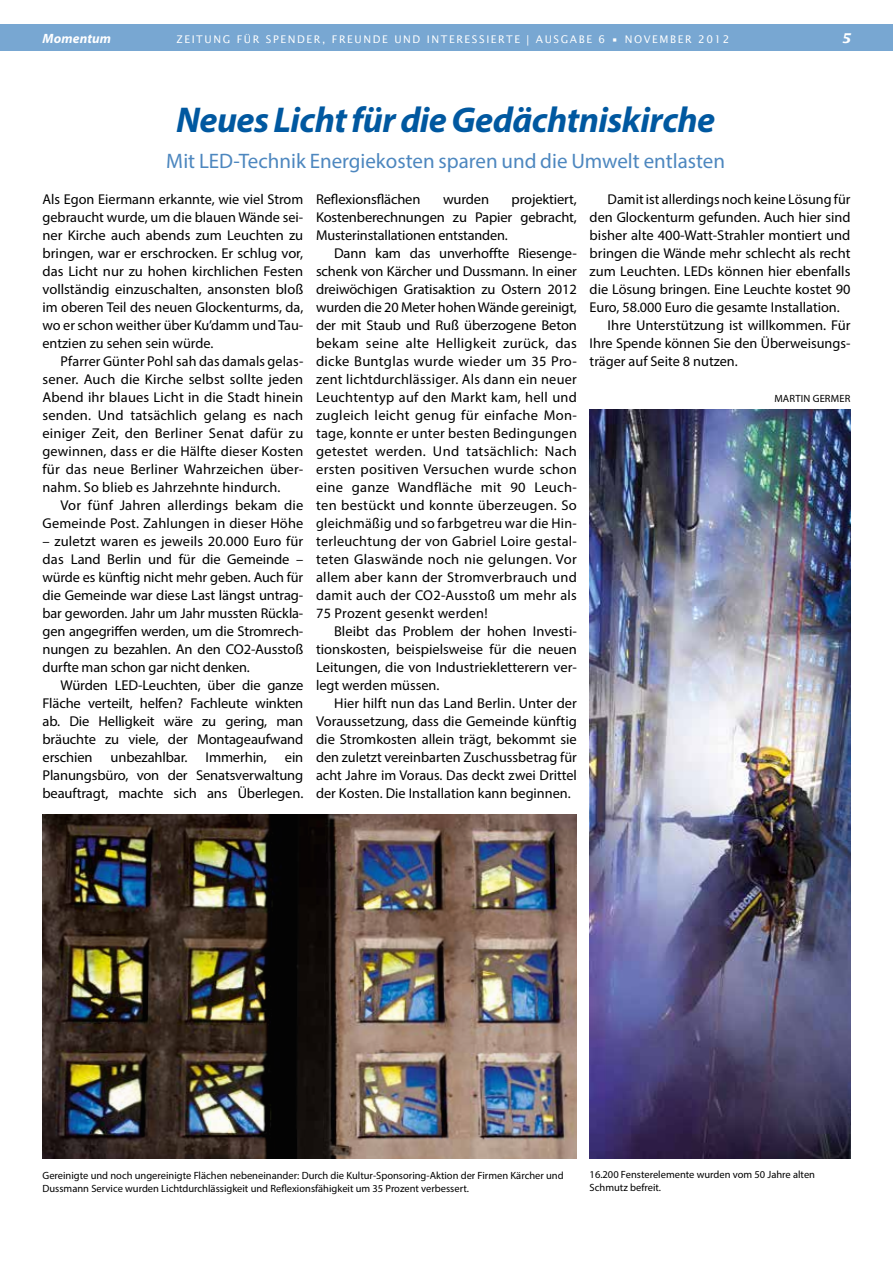
<style>
.page{position:relative;width:893px;height:1263px;background:#fff}
.page>*{position:absolute;margin:0;border:0;box-sizing:border-box;transform-origin:0 0}
.t1{font:italic 700 36px "Myriad Pro";letter-spacing:-.015em;color:#0058a0}
.t2{font:21px "Myriad Pro";color:#4d87bf}
.t3{font:14.25px/18px "Myriad Pro";color:#000;text-align:justify}
.t4{font:italic 700 13.5px "Myriad Pro";letter-spacing:.01em;color:#fff}
.t5{font:italic 700 13.5px "Lucida Sans";color:#fff}
.t6{font:10.5px/13.5px "Myriad Pro";color:#000}
.t7{font:10.5px "Lucida Sans";letter-spacing:.15em;color:#fff}
</style>
<div class="page">
<div style="left:0;top:24px;width:893px;height:27px;background:#78a7d2"></div>
<img style="left:43px;top:814px;width:534px;height:344px">
<img style="left:590px;top:409px;width:260px;height:749px">
<p class="t4" style="left:43px;top:29px;width:70px">Momentum</p>
<p class="t7" style="left:176px;top:33px;width:554px">ZEITUNG FÜR SPENDER, FREUNDE UND INTERESS IERTE | AUSGABE 6 • NOVEMBER 2012</p>
<p class="t5" style="left:841px;top:30px;width:11px">5</p>
<h1 class="t1" style="left:176px;top:97px;width:541px">Neues Licht für die Gedächtniskirche</h1>
<h2 class="t2" style="left:166px;top:148px;width:560px">Mit LED-Technik Energiekosten sparen und die Umwelt entlasten</h2>
<p class="t3" style="left:43px;top:190px;width:262px">Als Egon Eiermann erkannte, wie viel Strom gebraucht wurde, um die blauen Wände sei&shy;ner Kirche auch abends zum Leuchten zu bringen, war er erschrocken. Er schlug vor, das Licht nur zu hohen kirchlichen Festen vollständig einzuschalten, ansonsten bloß im oberen Teil des neuen Glockenturms, da, wo er schon weither über Ku’damm und Tau&shy;entzien zu sehen sein würde.</p>
<p class="t3" style="left:43px;top:352px;width:262px;text-indent:18px">Pfarrer Günter Pohl sah das damals gelas&shy;sener. Auch die Kirche selbst sollte jeden Abend ihr blaues Licht in die Stadt hinein senden. Und tatsächlich gelang es nach einiger Zeit, den Berliner Senat dafür zu gewinnen, dass er die Hälfte dieser Kosten für das neue Berliner Wahrzeichen über&shy;nahm. So blieb es Jahrzehnte hindurch.</p>
<p class="t3" style="left:43px;top:496px;width:262px;text-align:right">Vor fünf Jahren allerdings bekam die<br>Gemeinde Post. Zahlungen in dieser Höhe</p>
<p class="t3" style="left:43px;top:532px;width:262px">– zuletzt waren es jeweils 20.000 Euro für das Land Berlin und für die Gemeinde – würde es künftig nicht mehr geben. Auch für die Gemeinde war diese Last längst untrag&shy;bar geworden. Jahr um Jahr mussten Rückla&shy;gen angegriffen werden, um die Stromrech&shy;nungen zu bezahlen. An den CO2-Ausstoß durfte man schon gar nicht denken.</p>
<p class="t3" style="left:43px;top:676px;width:262px;text-indent:18px">Würden LED-Leuchten, über die ganze Fläche verteilt, helfen? Fachleute winkten ab. Die Helligkeit wäre zu gering, man bräuchte zu viele, der Montageaufwand erschien</p>
<p class="t3" style="left:316px;top:190px;width:106px">Reflexionsflächen</p>
<p class="t3" style="left:443px;top:190px;width:48px">wurden</p>
<p class="t3" style="left:608px;top:190px;width:244px">Damit ist allerdings noch keine Lösung für</p>
<p class="t3" style="left:590px;top:208px;width:262px">den Glockenturm gefunden. Auch hier sind</p>
<p class="t3" style="left:590px;top:226px;width:262px">bisher alte 400-Watt-Strahler montiert und</p>
<p class="t3" style="left:590px;top:244px;width:262px">bringen die Wände mehr schlecht als recht</p>
<p class="t3" style="left:590px;top:262px;width:262px">zum Leuchten. LEDs können hier ebenfalls</p>
<p class="t3" style="left:590px;top:280px;width:262px">die Lösung bringen. Eine Leuchte kostet 90</p>
<p class="t3" style="left:590px;top:298px;width:252px">Euro, 58.000 Euro die gesamte Installation.</p>
<p class="t3" style="left:608px;top:316px;width:244px">Ihre Unterstützung ist willkommen. Für</p>
<p class="t3" style="left:590px;top:334px;width:262px">Ihre Spende können Sie den Überweisungs-</p>
<p class="t3" style="left:590px;top:352px;width:150px">träger auf Seite 8 nutzen.</p>
<p class="t6" style="left:774px;top:392px;width:15px">Martin</p>
<p class="t6" style="left:813px;top:392px;width:14px">Germer</p>
<p class="t3" style="left:316px;top:190px;width:262px;text-indent:196px">projektiert, Kostenberechnungen zu Papier gebracht, Musterinstallationen entstanden.</p>
<p class="t3" style="left:316px;top:244px;width:262px;text-indent:18px">Dann kam das unverhoffte Riesenge&shy;schenk von Kärcher und Dussmann. In einer dreiwöchigen Gratisaktion zu Ostern 2012 wurden die 20 Meter hohen Wände gereinigt, der mit Staub und Ruß überzogene Beton bekam seine alte Helligkeit zurück, das dicke Buntglas wurde wieder um 35 Pro&shy;zent lichtdurchlässiger. Als dann ein neuer Leuchtentyp auf den Markt kam, hell und zugleich leicht genug für einfache Mon&shy;tage, konnte er unter besten Bedingungen getestet werden. Und tatsächlich: Nach ersten positiven Versuchen wurde schon eine ganze Wandfläche mit 90 Leuch&shy;ten bestückt und konnte überzeugen. So gleichmäßig und so farbgetreu war die Hin&shy;terleuchtung der von Gabriel Loire gestal&shy;teten Glaswände noch nie gelungen. Vor allem aber kann der Stromverbrauch und damit auch der CO2-Ausstoß um mehr als 75 Prozent gesenkt werden!</p>
<p class="t3" style="left:316px;top:622px;width:262px;text-indent:18px">Bleibt das Problem der hohen Investi&shy;tionskosten, beispielsweise für die neuen Leitungen, die von Industriekletterern ver&shy;legt werden müssen.</p>
<p class="t3" style="left:316px;top:694px;width:262px;text-indent:18px">Hier hilft nun das Land Berlin. Unter der Voraussetzung, dass die Gemeinde künftig die Stromkosten allein trägt, bekommt sie den zuletzt vereinbarten Zuschussbetrag für acht Jahre im Voraus. Das deckt zwei Drittel der Kosten. Die Installation kann beginnen.</p>
<p class="t3" style="left:111px;top:748px;width:79px">unbezahlbar.</p>
<p class="t3" style="left:206px;top:748px;width:63px">Immerhin,</p>
<p class="t3" style="left:43px;top:748px;width:262px;text-indent:242px">ein Planungsbüro, von der Senatsverwaltung beauftragt, machte sich ans Überlegen.</p>
<p class="t6" style="left:43px;top:1168px;width:523px">Gereinigte und noch ungereinigte Flächen nebeneinander: Durch die Kultur-Sponsoring-Aktion der Firmen Kärcher und<br>Dussmann Service wurden Lichtdurchlässigkeit und Reflexionsfähigkeit um 35 Prozent verbessert.</p>
<p class="t6" style="left:590px;top:1167px;width:227px">16.200 Fensterelemente wurden vom 50 Jahre alten<br>Schmutz befreit.</p>
</div>
